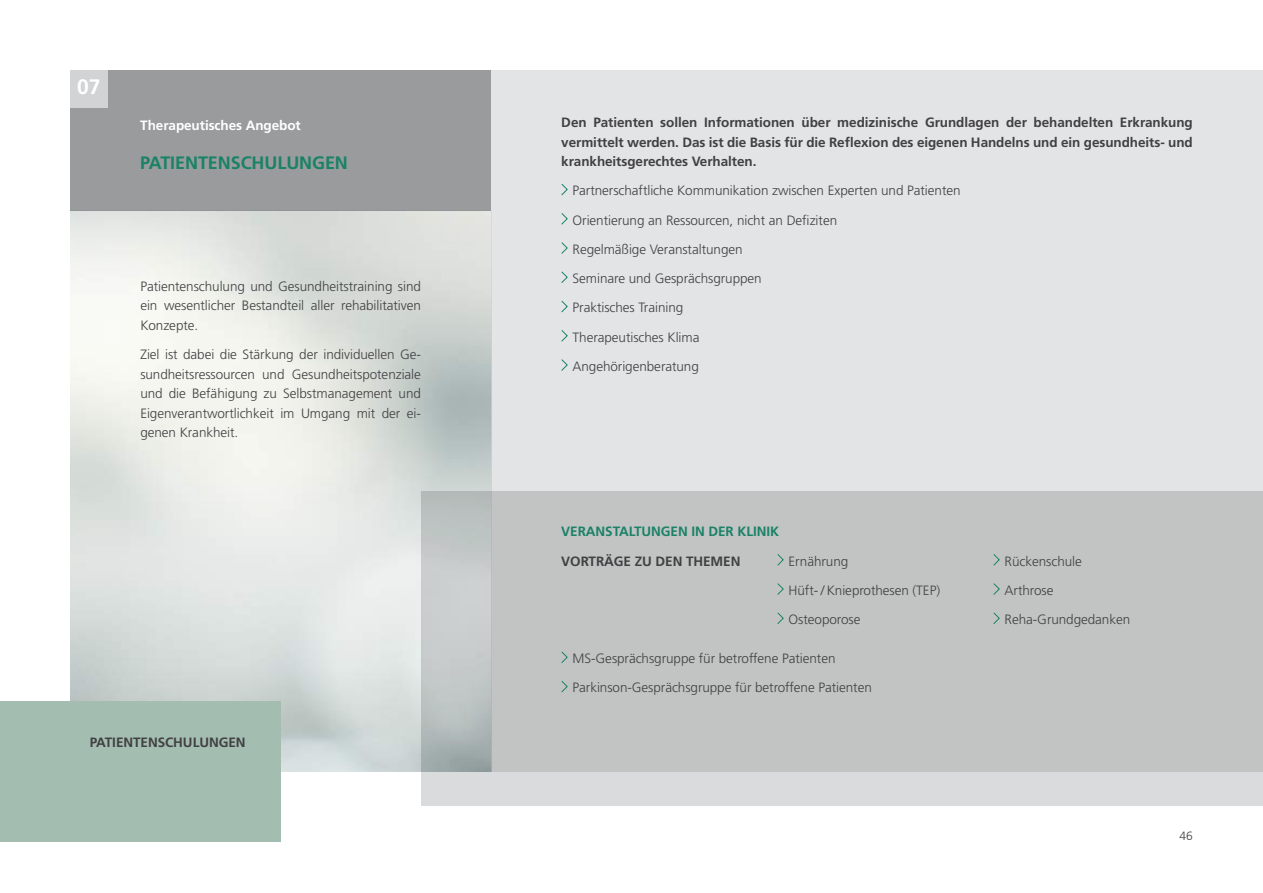
<style>
.page{position:relative;width:1263px;height:893px;background:#fff}
.page>*{position:absolute;margin:0;border:0;box-sizing:border-box;transform-origin:0 0}
.t1{font:700 21px "Frutiger LT";color:#fff}
.t2{font:700 18px "Frutiger LT";letter-spacing:-.005em;color:#1a8265}
.t3{font:300 13.5px/29.2px "Frutiger LT";letter-spacing:-.005em;color:#414042}
.t4{font:700 13.5px/19.5px "Frutiger LT";letter-spacing:-.005em;color:#414042;text-align:justify}
.t5{font:700 13.5px "Frutiger LT";letter-spacing:-.005em;color:#1a8265}
.t6{font:700 13.5px "Frutiger LT";letter-spacing:-.005em;color:#fff}
.t7{font:300 12px "Frutiger LT";color:#414042}
</style>
<div class="page">
<div style="left:491px;top:70px;width:772px;height:702px;background:#e3e4e5"></div>
<div style="left:70px;top:70px;width:421px;height:140px;background:#999b9d"></div>
<div style="left:70px;top:70px;width:37px;height:37px;background:#d1d3d4"></div>
<svg style="left:561px;top:183px;width:7px;height:13px"></svg>
<svg style="left:561px;top:213px;width:7px;height:12px"></svg>
<svg style="left:561px;top:242px;width:7px;height:12px"></svg>
<svg style="left:561px;top:271px;width:7px;height:12px"></svg>
<svg style="left:561px;top:300px;width:7px;height:13px"></svg>
<svg style="left:561px;top:330px;width:7px;height:12px"></svg>
<svg style="left:561px;top:359px;width:7px;height:12px"></svg>
<div style="left:0;top:702px;width:281px;height:140px;background:#a3bdb1"></div>
<svg style="left:421px;top:491px;width:842px;height:315px;background:#c4c6c6"></svg>
<svg style="left:776px;top:553px;width:8px;height:13px"></svg>
<svg style="left:992px;top:553px;width:8px;height:13px"></svg>
<svg style="left:776px;top:582px;width:8px;height:14px"></svg>
<svg style="left:992px;top:582px;width:8px;height:14px"></svg>
<svg style="left:776px;top:612px;width:8px;height:13px"></svg>
<svg style="left:992px;top:612px;width:8px;height:13px"></svg>
<svg style="left:560px;top:651px;width:8px;height:13px"></svg>
<svg style="left:560px;top:680px;width:8px;height:13px"></svg>
<h1 class="t1" style="left:77px;top:74px;width:25px">07</h1>
<p class="t6" style="left:140px;top:118px;width:162px">Therapeutisches Angebot</p>
<h2 class="t2" style="left:140px;top:153px;width:209px">Patientenschulungen</h2>
<p class="t3" style="left:140px;top:277px;width:282px;line-height:19.5px;text-align:justify">Patientenschulung und Gesundheitstraining sind ein wesentlicher Bestandteil aller rehabilitativen Konzepte.</p>
<p class="t3" style="left:140px;top:345px;width:282px;line-height:19.5px;text-align:justify">Ziel ist dabei die Stärkung der individuellen Ge&shy;sundheitsressourcen und Gesundheitspotenziale und die Befähigung zu Selbstmanagement und Eigenverantwortlichkeit im Umgang mit der ei&shy;genen Krankheit.</p>
<p class="t4" style="left:90px;top:732px;width:157px">Patientenschulungen</p>
<p class="t4" style="left:561px;top:113px;width:633px">Den Patienten sollen Informationen über medizinische Grundlagen der behandelten Erkrankung vermittelt werden. Das ist die Basis für die Reflexion des eigenen Handelns und ein gesundheits- und krankheitsgerechtes Verhalten.</p>
<p class="t3" style="left:573px;top:176px;width:390px">Partnerschaftliche Kommunikation zwischen Experten und Patienten Orientierung an Ressourcen, nicht an Defiziten<br>Regelmäßige Veranstaltungen<br>Seminare und Gesprächsgruppen<br>Praktisches Training<br>Therapeutisches Klima<br>Angehörigenberatung</p>
<p class="t5" style="left:561px;top:524px;width:219px">Veranstaltungen in der Klinik</p>
<p class="t4" style="left:561px;top:551px;width:181px">Vorträge zu den Th em en</p>
<p class="t3" style="left:789px;top:546px;width:61px">Ernährung</p>
<p class="t3" style="left:1005px;top:546px;width:79px">Rückenschule</p>
<p class="t3" style="left:789px;top:576px;width:153px">Hüft- / Knieprothesen (TEP)</p>
<p class="t3" style="left:1005px;top:576px;width:50px">Arthrose</p>
<p class="t3" style="left:789px;top:605px;width:73px">Osteoporose</p>
<p class="t3" style="left:1005px;top:605px;width:127px">Reha-Grundgedanken</p>
<p class="t3" style="left:573px;top:644px;width:301px">MS-Gesprächsgruppe für betroffene Patienten<br>Parkinson-Gesprächsgruppe für betroffene Patienten</p>
<p class="t7" style="left:1179px;top:829px;width:15px">46</p>
</div>
